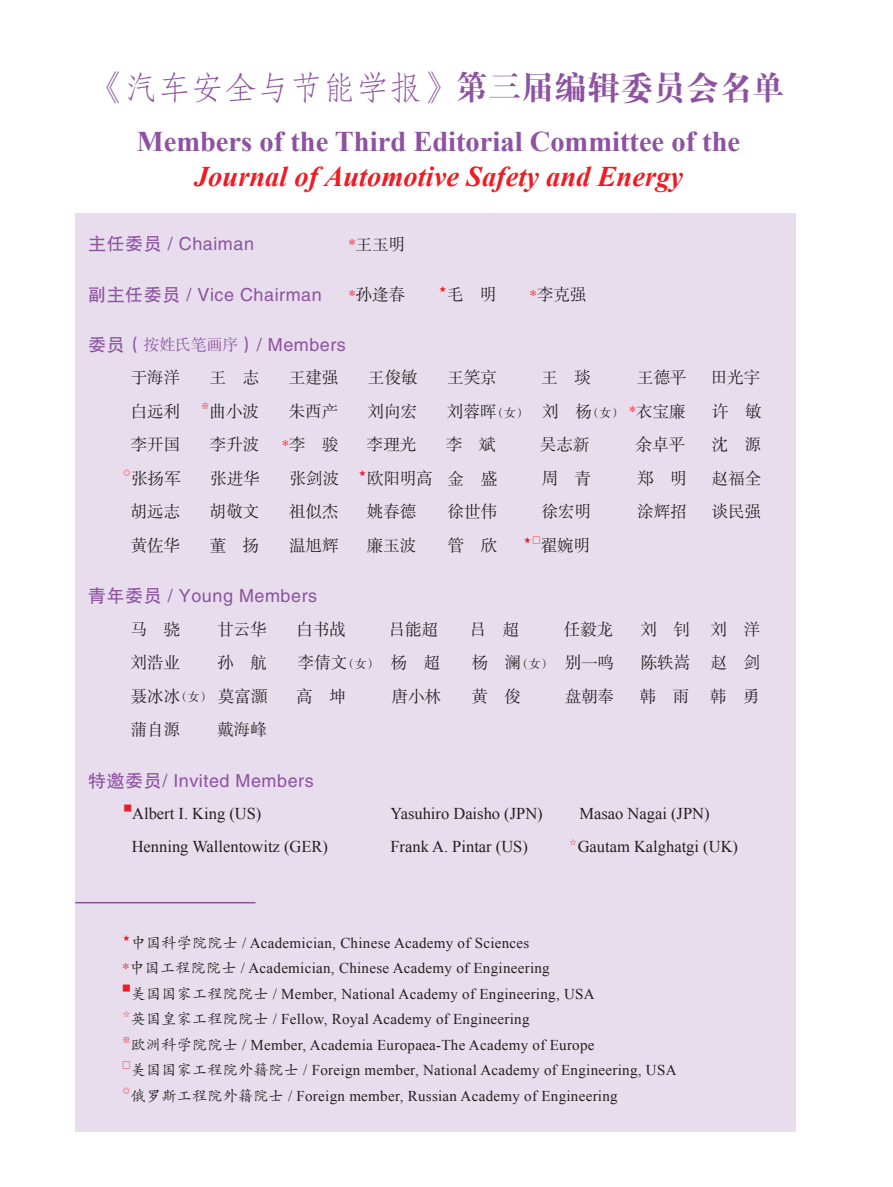
<style>
.page{position:relative;width:893px;height:1187px;background:#fff}
.page>*{position:absolute;margin:0;border:0;box-sizing:border-box;transform-origin:0 0}
.t1{font:33px "FZDBSJW GB1 0";color:#8e52a1}
.t2{font:700 28.5px/34.5px "Times New Roman";color:#8e52a1;text-align:center}
.t3{font:18px "FZHTJW GB1 0";letter-spacing:.03em;color:#8e52a1}
.t4{font:16.5px "FZSSJW GB1 0";color:#231f20}
.t5{font:16.5px "Times New Roman";color:#231f20}
.t6{font:15px/25.5px "Times New Roman";letter-spacing:.02em;color:#231f20}
.t7{font:8.7px "FZSSK GBK1 0";color:#ee1d23}
.t8{font:8.7px "FZKTJW GB1 0";color:#ee1d23}
.s1{font-family:"FZFSJW GB1 0"}
.s2{font-style:italic;color:#ee1d23}
.s3{font-family:"FZSSK GBK1 0";font-size:15px;color:#ee1d23}
.s4{font-family:"FZSSJW GB1 0";font-size:15.75px}
.s5{font-size:12px}
.s6{font-family:"FZKTJW GB1 0"}
.s7{font-family:"FZSSK GBK1 0"}
.s8{font-family:"FZKTK GBK1 0"}
.s9{font-family:"FZSSK GBK1 0";color:#ee1d23}
</style>
<div class="page">
<div style="left:75px;top:214px;width:721px;height:917px;background:#e7dded"></div>
<hr style="left:75px;top:901px;width:180px;height:2px;background:#8e52a1">
<p class="t1" style="left:92px;top:70px;width:694px">《<span class="s1">汽车安全与节能学报</span>》第三届编辑委员会名单</p>
<p class="t2" style="left:137px;top:124px;width:605px">Members of the Third Editorial Committee of the<br><span class="s2">Journal of Automotive Safety and Energy</span></p>
<p class="t3" style="left:88px;top:234px;width:167px">主任委员 / Chaiman</p>
<p class="t4" style="left:348px;top:235px;width:58px"><span class="s3">*</span>王玉明</p>
<p class="t3" style="left:88px;top:284px;width:235px">副主任委员 / Vice Chairman</p>
<p class="t4" style="left:348px;top:285px;width:58px"><span class="s3">*</span>孙逢春</p>
<p class="t7" style="left:438px;top:285px;width:10px">★</p>
<p class="t4" style="left:447px;top:285px;width:51px">毛 明</p>
<p class="t4" style="left:530px;top:285px;width:58px"><span class="s3">*</span>李克强</p>
<p class="t3" style="left:88px;top:335px;width:259px">委员（<span class="s4">按姓氏笔画序</span>）/ Members</p>
<p class="t4" style="left:131px;top:368px;width:51px">于海洋</p>
<p class="t4" style="left:210px;top:368px;width:51px">王 志</p>
<p class="t4" style="left:289px;top:368px;width:51px">王建强</p>
<p class="t4" style="left:368px;top:368px;width:51px">王俊敏</p>
<p class="t4" style="left:447px;top:368px;width:51px">王笑京</p>
<p class="t4" style="left:542px;top:368px;width:51px">王 琰</p>
<p class="t4" style="left:637px;top:368px;width:51px">王德平</p>
<p class="t4" style="left:711px;top:368px;width:51px">田光宇</p>
<p class="t4" style="left:131px;top:402px;width:51px">白远利</p>
<p class="t7" style="left:201px;top:401px;width:10px">※</p>
<p class="t4" style="left:210px;top:402px;width:51px">曲小波</p>
<p class="t4" style="left:289px;top:402px;width:51px">朱西产</p>
<p class="t4" style="left:368px;top:402px;width:51px">刘向宏</p>
<p class="t4" style="left:447px;top:402px;width:240px">刘蓉晖<span class="s5">（女）</span> 刘 杨<span class="s5">（女）</span> <span class="s3">*</span>衣宝廉</p>
<p class="t4" style="left:712px;top:402px;width:51px">许 敏</p>
<p class="t4" style="left:131px;top:435px;width:51px">李开国</p>
<p class="t4" style="left:210px;top:435px;width:51px">李升波</p>
<p class="t4" style="left:282px;top:435px;width:58px"><span class="s3">*</span>李 骏</p>
<p class="t4" style="left:367px;top:435px;width:51px">李理光</p>
<p class="t4" style="left:446px;top:435px;width:51px">李 斌</p>
<p class="t4" style="left:540px;top:435px;width:51px">吴志新</p>
<p class="t4" style="left:636px;top:435px;width:51px">余卓平</p>
<p class="t4" style="left:712px;top:435px;width:51px">沈 源</p>
<p class="t8" style="left:123px;top:468px;width:10px">◎</p>
<p class="t4" style="left:131px;top:469px;width:51px">张扬军</p>
<p class="t4" style="left:211px;top:469px;width:51px">张进华</p>
<p class="t4" style="left:290px;top:469px;width:51px">张剑波</p>
<p class="t7" style="left:358px;top:468px;width:10px">★</p>
<p class="t4" style="left:367px;top:469px;width:132px">欧阳明高 金 盛</p>
<p class="t4" style="left:542px;top:469px;width:51px">周 青</p>
<p class="t4" style="left:638px;top:469px;width:51px">郑 明</p>
<p class="t4" style="left:712px;top:469px;width:51px">赵福全</p>
<p class="t4" style="left:131px;top:502px;width:51px">胡远志</p>
<p class="t4" style="left:210px;top:502px;width:51px">胡敬文</p>
<p class="t4" style="left:289px;top:502px;width:51px">祖似杰</p>
<p class="t4" style="left:367px;top:502px;width:51px">姚春德</p>
<p class="t4" style="left:448px;top:502px;width:51px">徐世伟</p>
<p class="t4" style="left:542px;top:502px;width:51px">徐宏明</p>
<p class="t4" style="left:637px;top:502px;width:51px">涂辉招</p>
<p class="t4" style="left:712px;top:502px;width:51px">谈民强</p>
<p class="t4" style="left:131px;top:536px;width:51px">黄佐华</p>
<p class="t4" style="left:210px;top:536px;width:51px">董 扬</p>
<p class="t4" style="left:289px;top:536px;width:51px">温旭辉</p>
<p class="t4" style="left:367px;top:536px;width:51px">廉玉波</p>
<p class="t4" style="left:448px;top:536px;width:51px">管 欣</p>
<p class="t7" style="left:523px;top:535px;width:19px">★<span class="s6">□</span></p>
<p class="t4" style="left:541px;top:536px;width:51px">翟婉明</p>
<p class="t3" style="left:88px;top:586px;width:231px">青年委员 / Young Members</p>
<p class="t4" style="left:131px;top:619px;width:51px">马 骁</p>
<p class="t4" style="left:217px;top:619px;width:51px">甘云华</p>
<p class="t4" style="left:297px;top:619px;width:51px">白书战</p>
<p class="t4" style="left:389px;top:619px;width:51px">吕能超</p>
<p class="t4" style="left:470px;top:619px;width:51px">吕 超</p>
<p class="t4" style="left:564px;top:619px;width:51px">任毅龙</p>
<p class="t4" style="left:641px;top:619px;width:51px">刘 钊</p>
<p class="t4" style="left:711px;top:619px;width:51px">刘 洋</p>
<p class="t4" style="left:131px;top:653px;width:51px">刘浩业</p>
<p class="t4" style="left:217px;top:653px;width:51px">孙 航</p>
<p class="t4" style="left:298px;top:653px;width:144px">李倩文<span class="s5">（女）</span> 杨 超</p>
<p class="t4" style="left:472px;top:653px;width:144px">杨 澜<span class="s5">（女）</span> 别一鸣</p>
<p class="t4" style="left:641px;top:653px;width:51px">陈轶嵩</p>
<p class="t4" style="left:711px;top:653px;width:51px">赵 剑</p>
<p class="t4" style="left:131px;top:686px;width:138px">聂冰冰<span class="s5">（女）</span> 莫富<span class="s7">灝</span></p>
<p class="t4" style="left:297px;top:686px;width:51px">高 坤</p>
<p class="t4" style="left:392px;top:686px;width:51px">唐小林</p>
<p class="t4" style="left:472px;top:686px;width:51px">黄 俊</p>
<p class="t4" style="left:565px;top:686px;width:51px">盘朝奉</p>
<p class="t4" style="left:640px;top:686px;width:51px">韩 雨</p>
<p class="t4" style="left:710px;top:686px;width:51px">韩 勇</p>
<p class="t4" style="left:131px;top:720px;width:51px">蒲自源</p>
<p class="t4" style="left:217px;top:720px;width:51px">戴海峰</p>
<p class="t3" style="left:88px;top:770px;width:227px">特邀委员/ Invited Members</p>
<p class="t5" style="left:123px;top:802px;width:139px"><sup>■</sup>Albert I. King (US)</p>
<p class="t5" style="left:390px;top:802px;width:154px">Yasuhiro Daisho (JPN)</p>
<p class="t5" style="left:579px;top:802px;width:132px">Masao Nagai (JPN)</p>
<p class="t5" style="left:132px;top:835px;width:198px">Henning Wallentowitz (GER)</p>
<p class="t5" style="left:390px;top:835px;width:139px">Frank A. Pintar (US)</p>
<p class="t5" style="left:569px;top:835px;width:171px"><sup>☆</sup>Gautam Kalghatgi (UK)</p>
<p class="t7" style="left:122px;top:932px;width:10px">★</p>
<p class="t6" style="left:122px;top:929px;width:429px;text-indent:9px"><span class="s8">中国科学院院士</span> / Academician, Chinese Academy of Sciences<br><span class="s9">*</span><span class="s8">中国工程院院士</span> / Academician, Chinese Academy of Engineering</p>
<p class="t8" style="left:122px;top:983px;width:10px">■</p>
<p class="t6" style="left:131px;top:980px;width:465px"><span class="s8">美国国家工程院院士</span> / Member, National Academy of Engineering, USA</p>
<p class="t8" style="left:122px;top:1009px;width:10px">☆</p>
<p class="t6" style="left:131px;top:1006px;width:400px"><span class="s8">英国皇家工程院院士</span> / Fellow, Royal Academy of Engineering</p>
<p class="t7" style="left:122px;top:1034px;width:10px">※</p>
<p class="t6" style="left:131px;top:1031px;width:465px"><span class="s8">欧洲科学院院士</span> / Member, Academia Europaea-The Academy of Europe</p>
<p class="t8" style="left:122px;top:1060px;width:10px">□</p>
<p class="t6" style="left:131px;top:1057px;width:547px"><span class="s8">美国国家工程院外籍院士</span> / Foreign member, National Academy of Engineering, USA</p>
<p class="t8" style="left:122px;top:1085px;width:10px">◎</p>
<p class="t6" style="left:131px;top:1082px;width:488px"><span class="s8">俄罗斯工程院外籍院士</span> / Foreign member, Russian Academy of Engineering</p>
</div>
